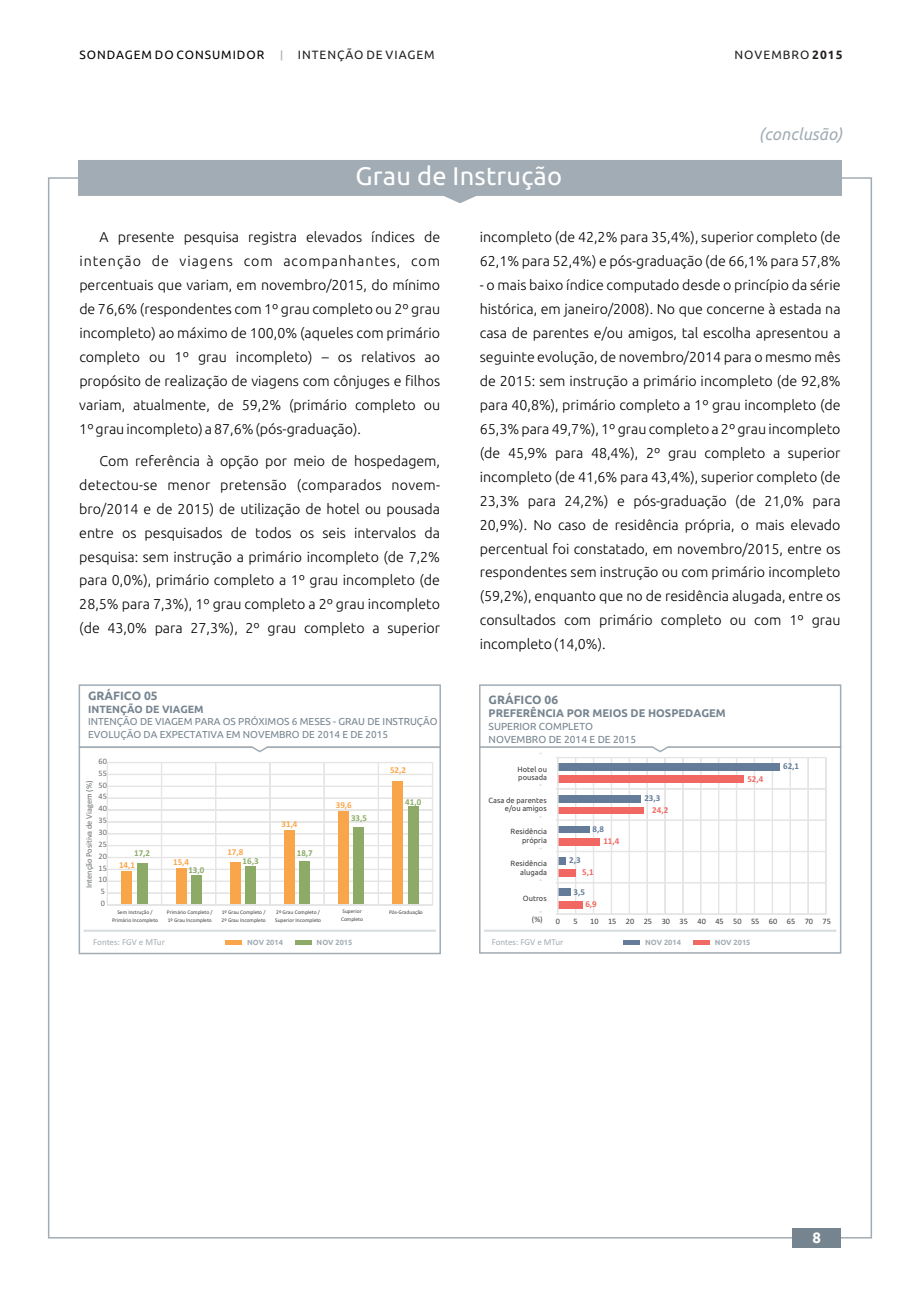
<style>
.page{position:relative;width:920px;height:1290px;background:#fff}
.page>*{position:absolute;margin:0;border:0;box-sizing:border-box;transform-origin:0 0}
.t1{font:25.5px "Ubuntu";letter-spacing:.01em;color:#fff}
.t2{font:italic 16.5px "Ubuntu";letter-spacing:.01em;color:#a1acb4}
.t3{font:700 15px "Ubuntu";color:#fff}
.t4{font:300 14.25px/24px "Ubuntu";color:#010202}
.t5{font:300 14.25px "Ubuntu";letter-spacing:.065em;color:#010202}
.t6{font:12px "Ubuntu";letter-spacing:.085em;color:#231f20}
.t7{font:12px "Ubuntu";letter-spacing:.085em;color:#010202}
.t8{font:700 12px "Ubuntu";color:#76848f}
.t9{font:700 11.1px "Ubuntu";color:#76848f}
.t10{font:700 10.5px "Ubuntu";color:#76848f}
.t11{font:10.2px/12.6px "Ubuntu";color:#76848f}
.t12{font:10.05px/12.5px "Ubuntu";color:#76848f}
.t13{font:9px "Calibri";letter-spacing:-.005em;color:#a1acb4}
.t14{font:700 9px "Calibri";color:#f9a64a}
.t15{font:700 9px "Calibri";color:#8dab67}
.t16{font:700 9px "Calibri";color:#f16762}
.t17{font:700 9px "Calibri";color:#647b99}
.t18{font:8.25px "Calibri";color:#676c6c}
.t19{font:8.25px "Calibri";color:#3e3e3f}
.t20{font:7.5px/8.4px "Ubuntu";color:#3e3e3f;text-align:right}
.t21{font:700 7.5px "Ubuntu";color:#a1acb4}
.t22{font:5.55px/7.6px "Calibri";color:#3e3e3f}
.s1{font-weight:700}
</style>
<div class="page">
<svg style="left:479px;top:914px;width:363px;height:40px"></svg>
<svg style="left:78px;top:753px;width:363px;height:202px"></svg>
<div style="left:792px;top:1228px;width:49px;height:19px;background:#76848f"></div>
<svg style="left:78px;top:160px;width:764px;height:43px"></svg>
<svg style="left:78px;top:684px;width:363px;height:69px"></svg>
<hr style="left:484px;top:929px;width:352px;height:3px;background:#d9dfe1">
<hr style="left:225px;top:940px;width:17px;height:4px;background:#f9a64a">
<hr style="left:295px;top:940px;width:16px;height:4px;background:#8dab67">
<hr style="left:623px;top:940px;width:17px;height:4px;background:#647b99">
<hr style="left:693px;top:940px;width:16px;height:4px;background:#f16762">
<svg style="left:107px;top:762px;width:326px;height:144px"></svg>
<hr style="left:84px;top:929px;width:352px;height:3px;background:#d9dfe1">
<svg style="left:479px;top:684px;width:363px;height:230px"></svg>
<p class="t7" style="left:79px;top:50px;width:187px">SONDAGEM DO CONSUMIDOR</p>
<p class="t6" style="left:298px;top:50px;width:138px">INTENÇÃO DE VIAGEM</p>
<p class="t6" style="left:735px;top:50px;width:109px">NOVEMBRO <span class="s1">2015</span></p>
<h1 class="t1" style="left:356px;top:165px;width:208px">Grau de Instrução</h1>
<p class="t2" style="left:759px;top:127px;width:85px">(conclusão)</p>
<p class="t4" style="left:100px;top:226px;width:342px">A presente pesquisa registra elevados índices de</p>
<p class="t4" style="left:480px;top:226px;width:362px">incompleto (de 42,2% para 35,4%), superior completo (de</p>
<p class="t5" style="left:79px;top:255px;width:362px">intenção de viagens com acompanhantes, com</p>
<p class="t4" style="left:480px;top:250px;width:362px">62,1% para 52,4%) e pós-graduação (de 66,1% para 57,8%</p>
<p class="t4" style="left:79px;top:274px;width:362px">percentuais que variam, em novembro/2015, do mínimo</p>
<p class="t4" style="left:480px;top:274px;width:362px">- o mais baixo índice computado desde o princípio da série</p>
<p class="t4" style="left:79px;top:298px;width:362px">de 76,6% (respondentes com 1º grau completo ou 2º grau</p>
<p class="t4" style="left:480px;top:298px;width:362px">histórica, em janeiro/2008). No que concerne à estada na</p>
<p class="t4" style="left:79px;top:322px;width:362px">incompleto) ao máximo de 100,0% (aqueles com primário</p>
<p class="t4" style="left:480px;top:322px;width:362px">casa de parentes e/ou amigos, tal escolha apresentou a</p>
<p class="t4" style="left:79px;top:346px;width:362px">completo ou 1º grau incompleto) – os relativos ao</p>
<p class="t4" style="left:480px;top:346px;width:362px">seguinte evolução, de novembro/2014 para o mesmo mês</p>
<p class="t4" style="left:79px;top:370px;width:362px">propósito de realização de viagens com cônjuges e filhos</p>
<p class="t4" style="left:480px;top:370px;width:362px">de 2015: sem instrução a primário incompleto (de 92,8%</p>
<p class="t4" style="left:79px;top:393px;width:362px">variam, atualmente, de 59,2% (primário completo ou</p>
<p class="t4" style="left:480px;top:393px;width:362px">para 40,8%), primário completo a 1º grau incompleto (de</p>
<p class="t4" style="left:79px;top:417px;width:283px">1º grau incompleto) a 87,6% (pós-graduação).</p>
<p class="t4" style="left:480px;top:417px;width:362px">65,3% para 49,7%), 1º grau completo a 2º grau incompleto (de 45,9% para 48,4%), 2º grau completo a superior</p>
<p class="t4" style="left:100px;top:449px;width:342px">Com referência à opção por meio de hospedagem,</p>
<p class="t4" style="left:79px;top:473px;width:362px">detectou-se menor pretensão (comparados novem-</p>
<p class="t4" style="left:79px;top:497px;width:362px">bro/2014 e de 2015) de utilização de hotel ou pousada</p>
<p class="t4" style="left:79px;top:521px;width:362px">entre os pesquisados de todos os seis intervalos da</p>
<p class="t4" style="left:79px;top:545px;width:362px">pesquisa: sem instrução a primário incompleto (de 7,2%</p>
<p class="t4" style="left:79px;top:569px;width:362px">para 0,0%), primário completo a 1º grau incompleto (de</p>
<p class="t4" style="left:79px;top:593px;width:362px">28,5% para 7,3%), 1º grau completo a 2º grau incompleto</p>
<p class="t4" style="left:79px;top:617px;width:362px">(de 43,0% para 27,3%), 2º grau completo a superior</p>
<p class="t8" style="left:88px;top:690px;width:71px">GRÁFICO 05</p>
<p class="t12" style="left:88px;top:716px;width:351px">INTENÇÃO DE VIAGEM PARA OS PRÓXIMOS 6 MESES - GRAU DE INSTRUÇÃO<br>EVOLUÇÃO DA EXPECTATIVA EM NOVEMBRO DE 2014 E DE 2015</p>
<p class="t10" style="left:88px;top:705px;width:117px">INTENÇÃO DE VIAGEM</p>
<p class="t18" style="left:99px;top:758px;width:10px">60</p>
<p class="t18" style="left:99px;top:769px;width:10px">55</p>
<p class="t18" style="left:85px;top:888px;width:109px;rotate:-90deg">Intenção Positiva de Viagem (%)</p>
<p class="t18" style="left:99px;top:781px;width:10px">50</p>
<p class="t18" style="left:99px;top:793px;width:10px">45</p>
<p class="t18" style="left:99px;top:805px;width:10px">40</p>
<p class="t18" style="left:99px;top:817px;width:10px">35</p>
<p class="t18" style="left:99px;top:829px;width:10px">30</p>
<p class="t18" style="left:99px;top:841px;width:10px">25</p>
<p class="t18" style="left:99px;top:852px;width:10px">20</p>
<p class="t18" style="left:99px;top:864px;width:10px">15</p>
<p class="t18" style="left:99px;top:876px;width:10px">10</p>
<p class="t18" style="left:101px;top:888px;width:6px">5</p>
<p class="t18" style="left:101px;top:900px;width:6px">0</p>
<p class="t15" style="left:134px;top:849px;width:18px">17,2</p>
<p class="t14" style="left:119px;top:861px;width:18px">14,1</p>
<p class="t14" style="left:173px;top:858px;width:18px">15,4</p>
<p class="t15" style="left:188px;top:866px;width:18px">13,0</p>
<p class="t14" style="left:227px;top:849px;width:18px">17,8</p>
<p class="t15" style="left:243px;top:857px;width:18px">16,3</p>
<p class="t14" style="left:282px;top:820px;width:18px">31,4</p>
<p class="t15" style="left:297px;top:849px;width:18px">18,7</p>
<p class="t14" style="left:336px;top:801px;width:18px">39,6</p>
<p class="t15" style="left:351px;top:814px;width:18px">33,5</p>
<p class="t14" style="left:390px;top:766px;width:18px">52,2</p>
<p class="t15" style="left:405px;top:798px;width:18px">41,0</p>
<p class="t22" style="left:112px;top:909px;width:48px;text-align:center">Sem Instrução /<br>Primário Incompleto</p>
<p class="t22" style="left:167px;top:909px;width:47px">Primário Completo /<br>1º Grau Incompleto</p>
<p class="t22" style="left:222px;top:909px;width:46px">1º Grau Completo /<br>2º Grau Incompleto</p>
<p class="t22" style="left:275px;top:909px;width:48px">2º Grau Completo /<br>Superior Incompleto</p>
<p class="t22" style="left:341px;top:908px;width:23px">Superior<br>Completo</p>
<p class="t22" style="left:389px;top:908px;width:35px">Pós-Graduação</p>
<p class="t4" style="left:480px;top:465px;width:362px">incompleto (de 41,6% para 43,4%), superior completo (de</p>
<p class="t4" style="left:480px;top:489px;width:362px">23,3% para 24,2%) e pós-graduação (de 21,0% para</p>
<p class="t4" style="left:480px;top:513px;width:362px">20,9%). No caso de residência própria, o mais elevado</p>
<p class="t4" style="left:480px;top:537px;width:362px">percentual foi constatado, em novembro/2015, entre os</p>
<p class="t4" style="left:480px;top:561px;width:362px">respondentes sem instrução ou com primário incompleto</p>
<p class="t4" style="left:480px;top:585px;width:362px">(59,2%), enquanto que no de residência alugada, entre os</p>
<p class="t4" style="left:480px;top:609px;width:362px">consultados com primário completo ou com 1º grau</p>
<p class="t4" style="left:480px;top:633px;width:127px">incompleto (14,0%).</p>
<p class="t8" style="left:489px;top:694px;width:71px">GRÁFICO 06</p>
<p class="t9" style="left:489px;top:709px;width:239px">PREFERÊNCIA POR MEIOS DE HOSPEDAGEM</p>
<p class="t11" style="left:489px;top:721px;width:149px">SUPERIOR COMPLETO<br>NOVEMBRO DE 2014 E DE 2015</p>
<p class="t20" style="left:518px;top:765px;width:31px">Hotel ou</p>
<p class="t20" style="left:518px;top:774px;width:30px">pousada</p>
<p class="t20" style="left:489px;top:796px;width:60px">Casa de parentes e/ou amigos</p>
<p class="t17" style="left:644px;top:794px;width:18px">23,3</p>
<p class="t16" style="left:652px;top:806px;width:18px">24,2</p>
<p class="t20" style="left:511px;top:828px;width:38px">Residência própria</p>
<p class="t17" style="left:592px;top:825px;width:13px">8,8</p>
<p class="t16" style="left:603px;top:837px;width:18px">11,4</p>
<p class="t20" style="left:511px;top:860px;width:38px">Residência alugada</p>
<p class="t20" style="left:523px;top:894px;width:25px">Outros</p>
<p class="t17" style="left:569px;top:856px;width:13px">2,3</p>
<p class="t16" style="left:582px;top:869px;width:13px">5,1</p>
<p class="t17" style="left:574px;top:888px;width:13px">3,5</p>
<p class="t16" style="left:585px;top:900px;width:13px">6,9</p>
<p class="t16" style="left:747px;top:775px;width:18px">52,4</p>
<p class="t17" style="left:783px;top:763px;width:18px">62,1</p>
<p class="t19" style="left:532px;top:916px;width:12px">(%)</p>
<p class="t19" style="left:556px;top:917px;width:6px">0</p>
<p class="t19" style="left:573px;top:917px;width:6px">5</p>
<p class="t19" style="left:590px;top:917px;width:242px">10 15 20 25 30 35 40 45 50 55 60 65 70 75</p>
<p class="t13" style="left:93px;top:939px;width:73px">Fontes: FGV e MTur</p>
<p class="t21" style="left:247px;top:939px;width:37px">NOV 2014</p>
<p class="t21" style="left:317px;top:939px;width:37px">NOV 2015</p>
<p class="t13" style="left:492px;top:939px;width:73px">Fontes: FGV e MTur</p>
<p class="t21" style="left:645px;top:939px;width:37px">NOV 2014</p>
<p class="t21" style="left:715px;top:939px;width:37px">NOV 2015</p>
<p class="t3" style="left:813px;top:1231px;width:10px">8</p>
</div>
